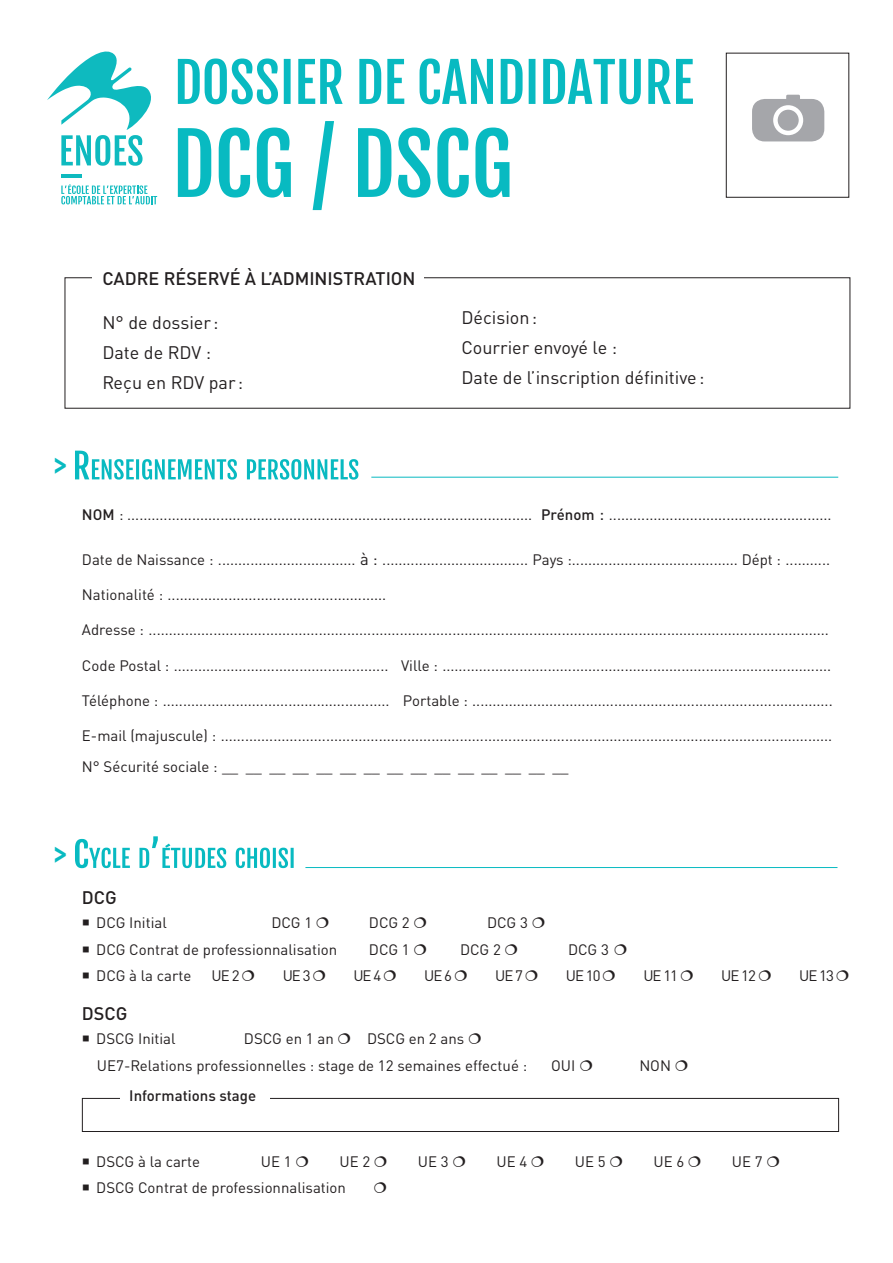
<style>
.page{position:relative;width:893px;height:1263px;background:#fff}
.page>*{position:absolute;margin:0;border:0;box-sizing:border-box;transform-origin:0 0}
.t1{font:34.5px "Fjalla One";color:#08bac1}
.t2{font:18px "DINOT";color:#231f20}
.t3{font:500 18px "DINOT";color:#231f20}
.t4{font:15px "DINOT";color:#231f20}
.t5{font:500 15px "DINOT";color:#231f20}
.s1{font-weight:500}
.s2{font-size:18px}
.s3{font-size:16.5px}
</style>
<div class="page">
<div style="left:726px;top:53px;width:123px;height:145px;border:1px solid #231f20"></div>
<div style="left:752px;top:99px;width:72px;height:42px;background:#a5a6aa;border-radius:13px"></div>
<div style="left:773px;top:105px;width:30px;height:30px;border:4px solid #fff;border-radius:50%"></div>
<div style="left:786px;top:95px;width:14px;height:8px;background:#a5a6aa;border-radius:2px"></div>
<div style="left:65px;top:277px;width:785px;height:132px;border:1px solid #231f20"></div>
<svg style="left:75px;top:451px;width:283px;height:29px"></svg>
<hr style="left:371px;top:477px;width:467px;height:1px;background:#08bac1">
<hr style="left:305px;top:867px;width:532px;height:1px;background:#08bac1">
<svg style="left:75px;top:836px;width:219px;height:32px"></svg>
<svg style="left:47px;top:51px;width:104px;height:115px"></svg>
<hr style="left:61px;top:174px;width:21px;height:3px;background:#0ebabf">
<svg style="left:61px;top:184px;width:96px;height:20px"></svg>
<svg style="left:178px;top:58px;width:515px;height:46px"></svg>
<svg style="left:178px;top:121px;width:331px;height:89px"></svg>
<div style="left:92px;top:267px;width:332px;height:27px;background:#fff"></div>
<div style="left:82px;top:1098px;width:757px;height:34px;border:1px solid #231f20"></div>
<div style="left:120px;top:1088px;width:150px;height:26px;background:#fff"></div>
<p class="t3" style="left:102px;top:267px;width:315px">CADRE RÉSERVÉ À L’ADMINISTRATION</p>
<p class="t2" style="left:102px;top:311px;width:118px">N° de dossier :</p>
<p class="t2" style="left:102px;top:341px;width:110px">Date de RDV :</p>
<p class="t2" style="left:102px;top:371px;width:142px">Reçu en RDV par :</p>
<p class="t2" style="left:461px;top:306px;width:77px">Décision:</p>
<p class="t2" style="left:461px;top:336px;width:157px">Courrier envoyé le :</p>
<p class="t2" style="left:461px;top:366px;width:244px">Date de l’inscription définitive:</p>
<p class="t1" style="left:55px;top:445px;width:15px">&gt;</p>
<p class="t4" style="left:82px;top:505px;width:751px"><span class="s1">NOM</span> : .................................................................................................... <span class="s1">Prénom</span> <span class="s2">:</span> .......................................................</p>
<p class="t4" style="left:82px;top:550px;width:750px">Date de Naissance : .................................. <span class="s3">à :</span> .................................... Pays :......................................... Dépt : ...........</p>
<p class="t4" style="left:82px;top:585px;width:306px">Nationalité : ......................................................</p>
<p class="t4" style="left:82px;top:621px;width:748px">Adresse : ........................................................................................................................................................................</p>
<p class="t4" style="left:82px;top:656px;width:751px">Code Postal : ..................................................... Ville : ................................................................................................</p>
<p class="t4" style="left:82px;top:691px;width:752px">Téléphone : ........................................................ Portable : .........................................................................................</p>
<p class="t4" style="left:82px;top:726px;width:752px">E-mail (majuscule) : .......................................................................................................................................................</p>
<p class="t4" style="left:82px;top:757px;width:488px">N° Sécurité sociale : __ __ __ __ __ __ __ __ __ __ __ __ __ __ __</p>
<p class="t1" style="left:55px;top:833px;width:15px">&gt;</p>
<p class="t3" style="left:82px;top:885px;width:36px">DCG</p>
<p class="t4" style="left:82px;top:913px;width:86px">○ DCG Initial</p>
<p class="t4" style="left:271px;top:913px;width:42px">DCG 1</p>
<p class="t4" style="left:369px;top:913px;width:42px">DCG 2</p>
<p class="t4" style="left:487px;top:913px;width:42px">DCG 3</p>
<p class="t4" style="left:82px;top:940px;width:257px">○ DCG Contrat de professionnalisation</p>
<p class="t4" style="left:369px;top:940px;width:42px">DCG 1</p>
<p class="t4" style="left:460px;top:940px;width:42px">DCG 2</p>
<p class="t4" style="left:568px;top:940px;width:42px">DCG 3</p>
<p class="t4" style="left:82px;top:966px;width:111px">○ DCG à la carte</p>
<p class="t4" style="left:212px;top:966px;width:29px">UE 2</p>
<p class="t4" style="left:283px;top:966px;width:29px">UE 3</p>
<p class="t4" style="left:353px;top:966px;width:29px">UE 4</p>
<p class="t4" style="left:424px;top:966px;width:29px">UE 6</p>
<p class="t4" style="left:495px;top:966px;width:29px">UE 7</p>
<p class="t4" style="left:566px;top:966px;width:36px">UE 10</p>
<p class="t4" style="left:643px;top:966px;width:36px">UE 11</p>
<p class="t4" style="left:721px;top:966px;width:36px">UE 12</p>
<p class="t4" style="left:799px;top:966px;width:36px">UE 13</p>
<p class="t3" style="left:82px;top:1002px;width:47px">DSCG</p>
<p class="t4" style="left:82px;top:1030px;width:95px">○ DSCG Initial</p>
<p class="t4" style="left:244px;top:1030px;width:91px">DSCG en 1 an</p>
<p class="t4" style="left:367px;top:1030px;width:99px">DSCG en 2 ans</p>
<p class="t4" style="left:97px;top:1056px;width:432px">UE7-Relations professionnelles : stage de 12 semaines effectué :</p>
<p class="t4" style="left:551px;top:1056px;width:26px">OUI</p>
<p class="t4" style="left:639px;top:1056px;width:33px">NON</p>
<p class="t5" style="left:129px;top:1086px;width:128px">Informations stage</p>
<p class="t4" style="left:82px;top:1152px;width:120px">○ DSCG à la carte</p>
<p class="t4" style="left:261px;top:1152px;width:32px">UE 1</p>
<p class="t4" style="left:339px;top:1152px;width:32px">UE 2</p>
<p class="t4" style="left:418px;top:1152px;width:32px">UE 3</p>
<p class="t4" style="left:496px;top:1152px;width:32px">UE 4</p>
<p class="t4" style="left:575px;top:1152px;width:32px">UE 5</p>
<p class="t4" style="left:653px;top:1152px;width:32px">UE 6</p>
<p class="t4" style="left:732px;top:1152px;width:32px">UE 7</p>
<p class="t4" style="left:82px;top:1178px;width:266px">○ DSCG Contrat de professionnalisation</p>
</div>
